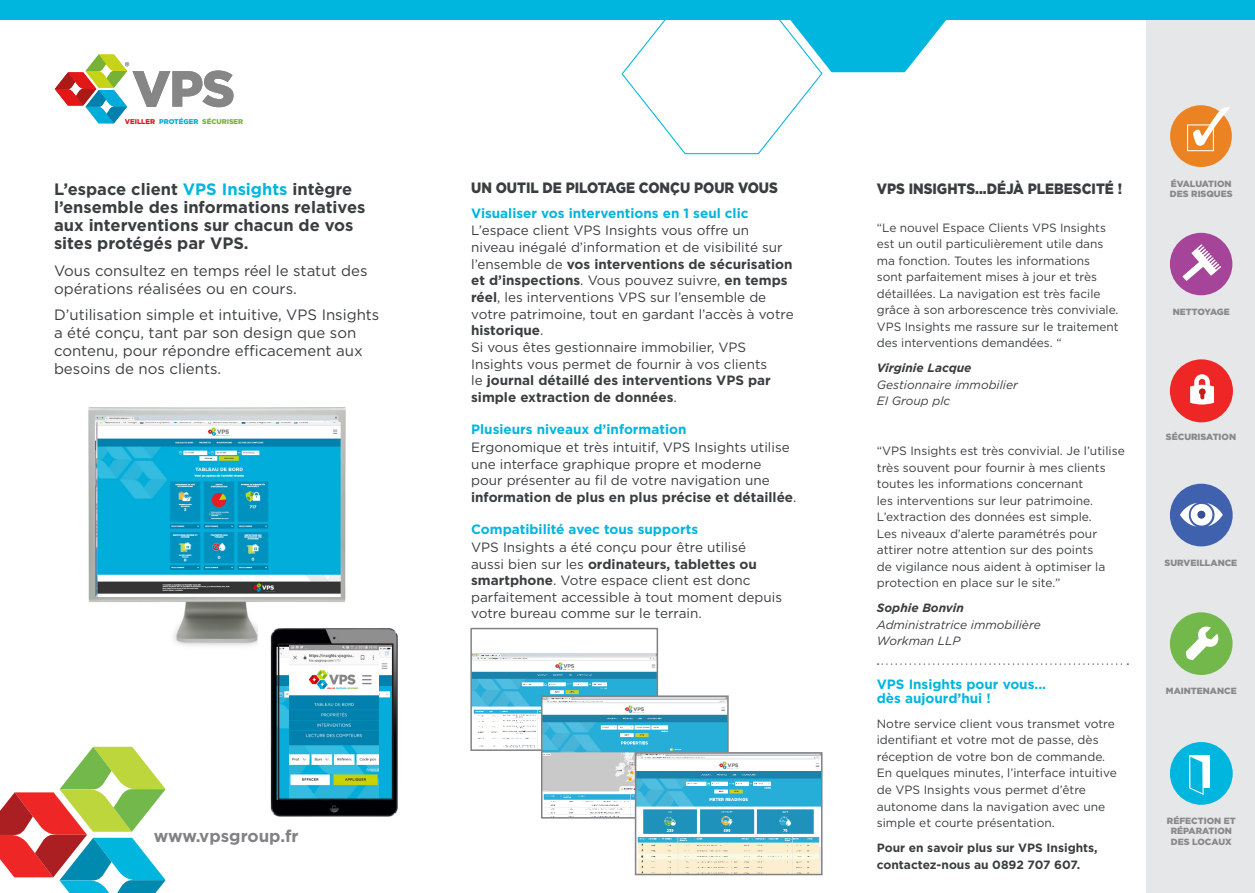
<style>
.page{position:relative;width:1255px;height:893px;background:#fff}
.page>*{position:absolute;margin:0;border:0;box-sizing:border-box;transform-origin:0 0}
.t1{font:700 16.95px "Gotham";color:#808285}
.main_body_copy{font:700 16.5px/18px "Gotham";color:#3a3e40}
.main_body_copy-2{font:15px/18px "Gotham";color:#3a3e40}
.t2{font:900 15px "Gotham";color:#3a3e40;scale:.9 1}
.t3{font:13.5px/16.6px "Gotham";color:#3a3e40}
.t4{font:700 13.5px/13.5px "Gotham";color:#00b6de}
.t5{font:12px/16.5px "Gotham";color:#3a3e40}
.t6{font:italic 12px/16.5px "Gotham";color:#3a3e40}
.t7{font:700 12px/16.5px "Gotham";color:#3a3e40}
.main_body_copy-3{font:900 9px/10.8px "Gotham";color:#888789;text-align:center}
.t8{font:900 6.9px "Gotham";color:#77b237}
.s1{color:#e31718}
.s2{color:#00acda}
.s3{color:#00b6de}
.s4{font-weight:700}
</style>
<div class="page">
<div style="left:1146px;top:9px;width:108px;height:884px;background:#e6e7e9"></div>
<div style="left:1169px;top:105px;width:62px;height:62px;background:#eb8323;border-radius:50%"></div>
<svg style="left:1187px;top:124px;width:26px;height:27px"></svg>
<svg style="left:1192px;top:107px;width:37px;height:39px"></svg>
<div style="left:1169px;top:233px;width:63px;height:62px;background:#a54499;border-radius:50%"></div>
<svg style="left:1182px;top:244px;width:39px;height:37px"></svg>
<div style="left:1169px;top:359px;width:63px;height:63px;background:#ee2726;border-radius:50%"></div>
<svg style="left:1190px;top:374px;width:23px;height:30px"></svg>
<div style="left:1169px;top:484px;width:63px;height:62px;background:#4062ae;border-radius:50%"></div>
<svg style="left:1207px;top:503px;width:15px;height:23px"></svg>
<svg style="left:1180px;top:503px;width:17px;height:24px"></svg>
<div style="left:1190px;top:504px;width:22px;height:22px;background:#fff;border-radius:50%"></div>
<div style="left:1196px;top:510px;width:9px;height:9px;background:#365192;border-radius:50%"></div>
<div style="left:1196px;top:510px;width:10px;height:9px;border:1px solid #fff;border-radius:50%"></div>
<div style="left:1169px;top:612px;width:63px;height:63px;background:#72b84b;border-radius:50%"></div>
<svg style="left:1185px;top:626px;width:33px;height:34px"></svg>
<div style="left:1169px;top:742px;width:63px;height:63px;background:#00b6de;border-radius:50%"></div>
<div style="left:1189px;top:756px;width:20px;height:32px;background:#fff"></div>
<svg style="left:1189px;top:755px;width:15px;height:40px"></svg>
<img style="left:88px;top:407px;width:258px;height:239px">
<div style="left:0;top:0;width:1254px;height:19px;background:#00b6de"></div>
<svg style="left:0;top:747px;width:166px;height:146px"></svg>
<svg style="left:620px;top:19px;width:342px;height:136px"></svg>
<img style="left:259px;top:616px;width:139px;height:201px">
<img style="left:473px;top:653px;width:182px;height:95px">
<div style="left:470px;top:628px;width:188px;height:123px;border:2px solid #808285"></div>
<img style="left:544px;top:698px;width:181px;height:118px">
<div style="left:541px;top:695px;width:187px;height:124px;border:2px solid #808285"></div>
<img style="left:637px;top:755px;width:182px;height:117px">
<div style="left:634px;top:752px;width:188px;height:123px;border:2px solid #808285"></div>
<svg style="left:55px;top:54px;width:178px;height:69px"></svg>
<img style="left:97px;top:423px;width:243px;height:174px">
<svg style="left:877px;top:663px;width:251px;height:2px"></svg>
<img style="left:289px;top:646px;width:90px;height:151px">
<div style="left:278px;top:643px;width:115px;height:157px;border:2px solid #231f20"></div>
<p class="t8" style="left:125px;top:116px;width:120px"><span class="s1">VEILLER</span> <span class="s2">PROTÉGER</span> SÉCURISER</p>
<p class="main_body_copy" style="left:54px;top:180px;width:313px">L’espace client <span class="s3">VPS Insights</span> intègre l’ensemble des informations relatives aux interventions sur chacun de vos sites protégés par VPS.</p>
<p class="main_body_copy-2" style="left:54px;top:261px;width:315px">Vous consultez en temps réel le statut des opérations réalisées ou en cours.</p>
<p class="main_body_copy-2" style="left:54px;top:305px;width:327px">D’utilisation simple et intuitive, VPS Insights a été conçu, tant par son design que son contenu, pour répondre efficacement aux besoins de nos clients.</p>
<p class="t1" style="left:154px;top:824px;width:146px">www.vpsgroup.fr</p>
<p class="t2" style="left:471px;top:177px;width:342px">UN OUTIL DE PILOTAGE CONÇU POUR VOUS</p>
<p class="t4" style="left:471px;top:206px;width:279px">Visualiser vos interventions en 1 seul clic</p>
<p class="t3" style="left:471px;top:222px;width:324px">L’espace client VPS Insights vous offre un niveau inégalé d’information et de visibilité sur l’ensemble de <span class="s4">vos interventions de sécurisation et d’inspections</span>. Vous pouvez suivre, <span class="s4">en temps réel</span>, les interventions VPS sur l’ensemble de votre patrimoine, tout en gardant l’accès à votre <span class="s4">historique</span>.<br>Si vous êtes gestionnaire immobilier, VPS Insights vous permet de fournir à vos clients<br>le <span class="s4">journal détaillé des interventions VPS par simple extraction de données</span>.</p>
<p class="t4" style="left:471px;top:423px;width:217px">Plusieurs niveaux d’information</p>
<p class="t3" style="left:471px;top:438px;width:327px">Ergonomique et très intuitif, VPS Insights utilise une interface graphique propre et moderne<br>pour présenter au fil de votre navigation une <span class="s4">information de plus en plus précise et détaillée</span>.</p>
<p class="t4" style="left:471px;top:523px;width:228px">Compatibilité avec tous supports</p>
<p class="t3" style="left:471px;top:538px;width:312px">VPS Insights a été conçu pour être utilisé aussi bien sur les <span class="s4">ordinateurs, tablettes ou smartphone</span>. Votre espace client est donc parfaitement accessible à tout moment depuis votre bureau comme sur le terrain.</p>
<p class="t2" style="left:876px;top:178px;width:274px">VPS INSIGHTS...DÉJÀ PLEBESCITÉ !</p>
<p class="t5" style="left:876px;top:219px;width:243px">“Le nouvel Espace Clients VPS Insights est un outil particulièrement utile dans ma fonction. Toutes les informations sont parfaitement mises à jour et très détaillées. La navigation est très facile grâce à son arborescence très conviviale.<br>VPS Insights me rassure sur le traitement des interventions demandées. “</p>
<p class="t6" style="left:876px;top:360px;width:143px"><span class="s4">Virginie Lacque<br></span>Gestionnaire immobilier<br>EI Group plc</p>
<p class="t5" style="left:876px;top:443px;width:249px">“VPS Insights est très convivial. Je l’utilise très souvent pour fournir à mes clients toutes les informations concernant<br>les interventions sur leur patrimoine.<br>L’extraction des données est simple.<br>Les niveaux d’alerte paramétrés pour attirer notre attention sur des points<br>de vigilance nous aident à optimiser la protection en place sur le site.”</p>
<p class="t6" style="left:876px;top:600px;width:165px"><span class="s4">Sophie Bonvin<br></span>Administratrice immobilière<br>Workman LLP</p>
<p class="t4" style="left:876px;top:678px;width:171px">VPS Insights pour vous... dès aujourd’hui !</p>
<p class="t5" style="left:876px;top:715px;width:241px">Notre service client vous transmet votre identifiant et votre mot de passe, dès réception de votre bon de commande.<br>En quelques minutes, l’interface intuitive de VPS Insights vous permet d’être autonome dans la navigation avec une simple et courte présentation.</p>
<p class="t7" style="left:876px;top:839px;width:222px">Pour en savoir plus sur VPS Insights, contactez-nous au 0892 707 607.</p>
<p class="main_body_copy-3" style="left:1170px;top:178px;width:62px">ÉVALUATION</p>
<p class="main_body_copy-3" style="left:1169px;top:188px;width:64px">DES RISQUES</p>
<p class="main_body_copy-3" style="left:1172px;top:306px;width:58px">NETTOYAGE</p>
<p class="main_body_copy-3" style="left:1165px;top:432px;width:72px">SÉCURISATION</p>
<p class="main_body_copy-3" style="left:1164px;top:557px;width:74px">SURVEILLANCE</p>
<p class="main_body_copy-3" style="left:1165px;top:685px;width:72px">MAINTENANCE</p>
<p class="main_body_copy-3" style="left:1166px;top:815px;width:70px">RÉFECTION ET<br>RÉPARATION<br>DES LOCAUX</p>
</div>
